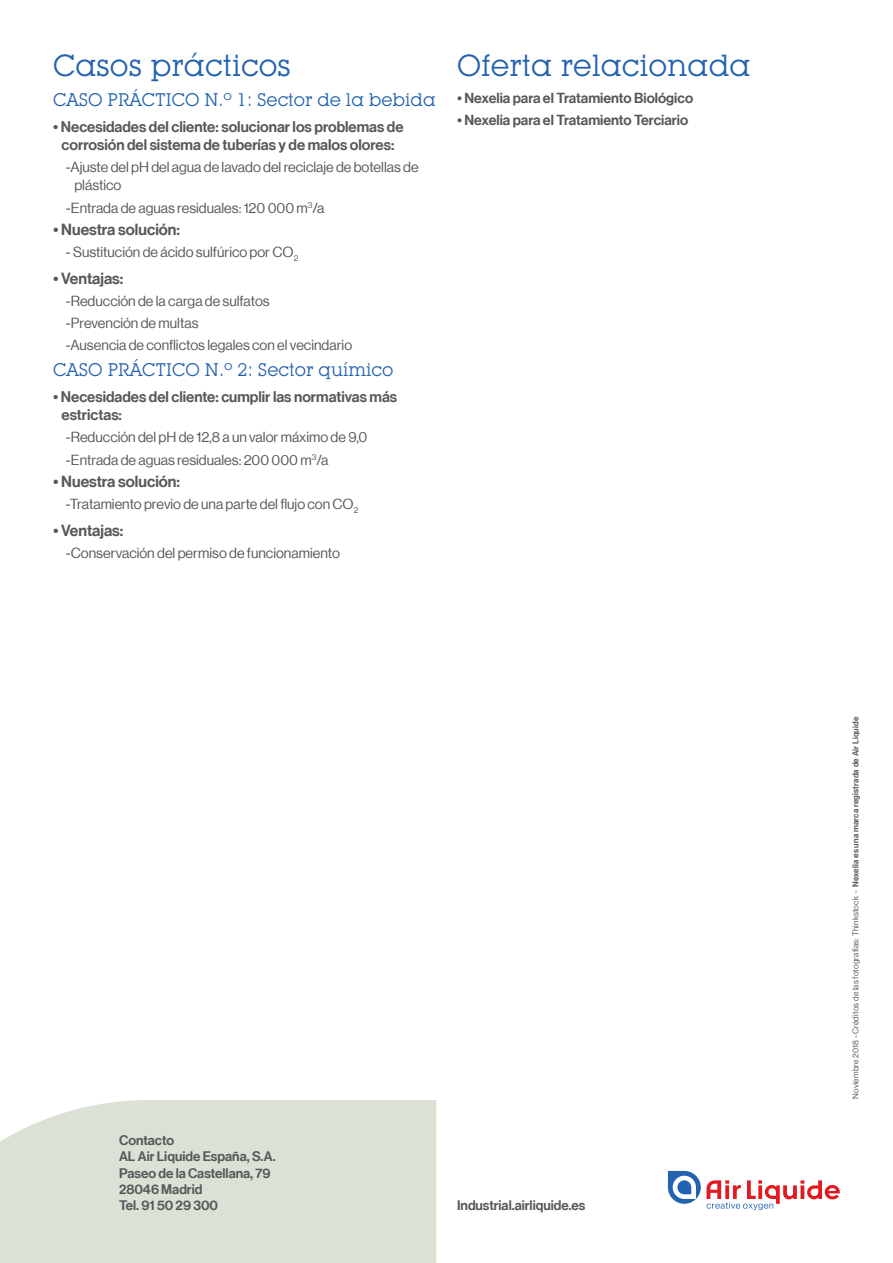
<style>
.page{position:relative;width:893px;height:1263px;background:#fff}
.page>*{position:absolute;margin:0;border:0;box-sizing:border-box;transform-origin:0 0}
.t1{font:30px "Lubalin Graph IT Cby BT";color:#2362af}
.t2{font:18px "Lubalin Graph IT Cby BT";color:#2362af}
.t3{font:15.75px "N Haas Grotesk DS Pro 65 Md";color:#57585a}
.t4{font:15px/18px "N Haas Grotesk DS Pro 65 Md";color:#57585a;text-align:center}
.t5{font:14.25px/22.2px "N Haas Grotesk DS Pro 55 Rg";color:#57585a}
.t6{font:14.25px "N Haas Grotesk DS Pro 65 Md";color:#57585a}
.t7{font:13.5px/16.2px "N Haas Grotesk DS Pro 65 Md";color:#57585a}
.t8{font:8.25px "N Haas Grotesk DS Pro 55 Rg";letter-spacing:.02em;color:#57585a}
.s1{font-family:"N Haas Grotesk DS Pro 65 Md"}
</style>
<div class="page">
<svg style="left:668px;top:1171px;width:33px;height:33px"></svg>
<svg style="left:707px;top:1180px;width:133px;height:30px"></svg>
<div style="left:0;top:1100px;width:436px;height:163px;background:#dbe1d4"></div>
<h1 class="t1" style="left:53px;top:47px;width:239px">Casos prácticos</h1>
<p class="t2" style="left:53px;top:88px;width:384px">CASO PRÁCTICO N.º 1: Sector de la bebida</p>
<p class="t4" style="left:53px;top:118px;width:352px">• Necesidades del cliente: solucionar los problemas de corrosión del sistema de tuberías y de malos olores:</p>
<p class="t5" style="left:74px;top:158px;width:346px;line-height:18px;text-indent:-9px">-Ajuste del pH del agua de lavado del reciclaje de botellas de plástico</p>
<p class="t5" style="left:66px;top:197px;width:260px">-Entrada de aguas residuales: 120 000 m<sup>3</sup>/a</p>
<p class="t3" style="left:53px;top:220px;width:128px">• Nuestra solución:</p>
<p class="t5" style="left:66px;top:241px;width:234px">- Sustitución de ácido sulfúrico por CO<sub>2</sub></p>
<p class="t3" style="left:53px;top:269px;width:72px">• Ventajas:</p>
<p class="t5" style="left:66px;top:290px;width:288px">-Reducción de la carga de sulfatos<br>-Prevención de multas<br>-Ausencia de conflictos legales con el vecindario</p>
<p class="t2" style="left:53px;top:358px;width:342px">CASO PRÁCTICO N.º 2: Sector químico</p>
<p class="t4" style="left:62px;top:388px;width:337px;text-align:left;text-indent:-9px">• Necesidades del cliente: cumplir las normativas más estrictas:</p>
<p class="t5" style="left:66px;top:426px;width:303px">-Reducción del pH de 12,8 a un valor máximo de 9,0 -Entrada de aguas residuales: 200 000 m<sup>3</sup>/a</p>
<p class="t3" style="left:53px;top:472px;width:128px">• Nuestra solución:</p>
<p class="t5" style="left:66px;top:493px;width:294px">-Tratamiento previo de una parte del flujo con CO<sub>2</sub></p>
<p class="t3" style="left:53px;top:521px;width:72px">• Ventajas:</p>
<p class="t5" style="left:66px;top:542px;width:275px">-Conservación del permiso de funcionamiento</p>
<h1 class="t1" style="left:457px;top:47px;width:295px">Oferta relacionada</h1>
<p class="t6" style="left:457px;top:89px;width:238px">• Nexelia para el Tratamiento Biológico</p>
<p class="t6" style="left:457px;top:112px;width:233px">• Nexelia para el Tratamiento Terciario</p>
<p class="t7" style="left:119px;top:1132px;width:158px">Contacto<br>AL Air Liquide España, S.A.<br>Paseo de la Castellana, 79<br>28046 Madrid<br>Tel. 91 50 29 300</p>
<p class="t7" style="left:457px;top:1197px;width:130px">Industrial.airliquide.es</p>
<p class="t8" style="left:851px;top:1099px;width:384px;rotate:-90deg">Noviembre 2018 - Créditos de las fotografías: Thinkstock - <span class="s1">Nexelia es una marca registrada de Air Liquide</span></p>
</div>
